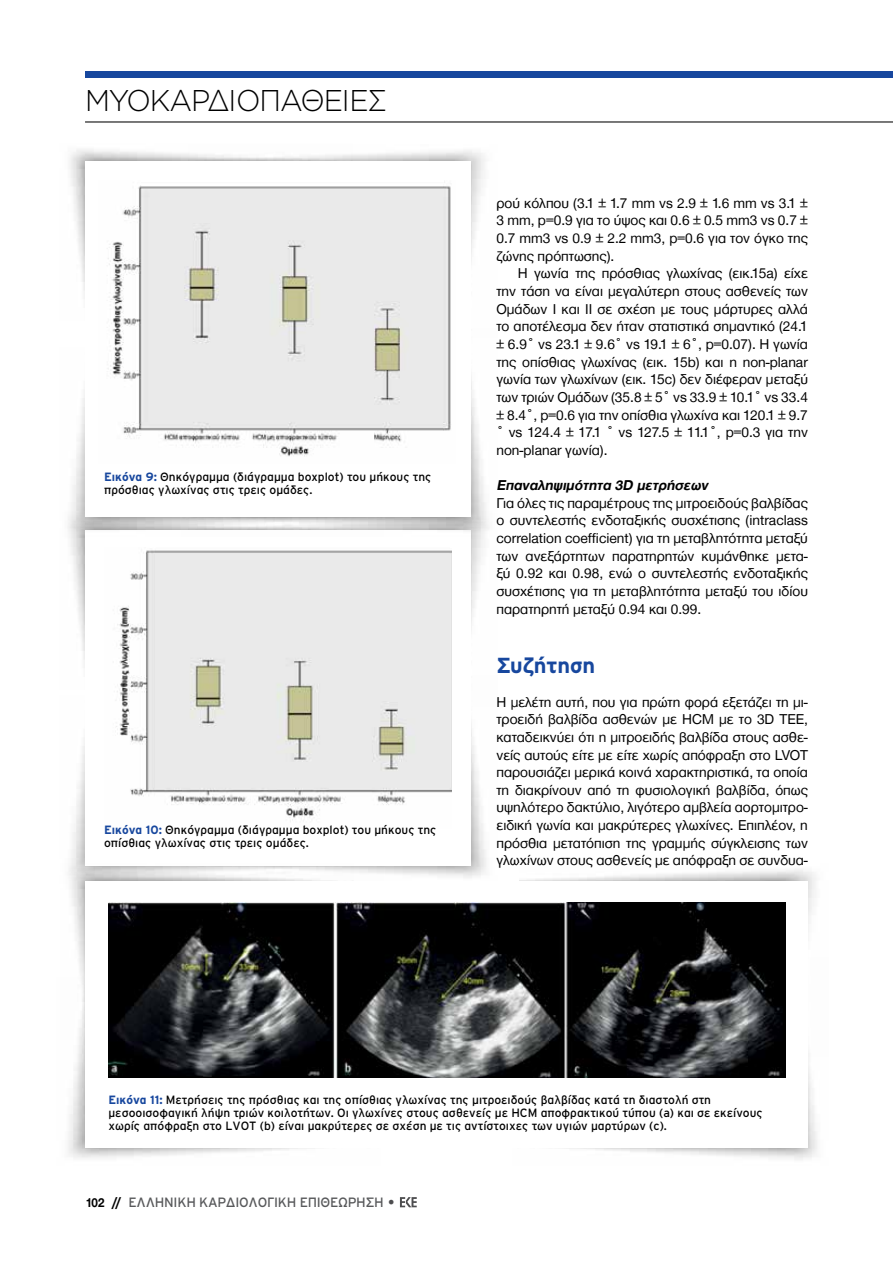
<style>
.page{position:relative;width:893px;height:1263px;background:#fff}
.page>*{position:absolute;margin:0;border:0;box-sizing:border-box;transform-origin:0 0}
.t1{font:300 30px "Gotham Greek";letter-spacing:-.04em;color:#000;scale:.96 1}
.t2{font:700 21.75px "Interstate GR";color:#17479e}
.t3{font:14.7px/17.7px "Helvetica Neue Greek";color:#000;text-align:justify}
.t4{font:italic 700 14.7px "Helvetica Neue Greek";color:#000}
.t5{font:13.5px "Interstate GR";letter-spacing:-.02em;color:#58595b}
.t6{font:12px/13.2px "Interstate GR";color:#000}
.s1{font-weight:700;color:#17479e}
.s2{font-family:"Helvetica Neue Greek";font-weight:700;color:#000}
.s3{font-family:"Futura TGR";font-weight:700;color:#000}
.s4{font-family:"Helvetica Neue Greek";font-size:15px;color:#4d4d4f}
</style>
<div class="page">
<svg style="left:400px;top:1197px;width:17px;height:10px"></svg>
<div style="left:85px;top:72px;width:808px;height:6px;background:#17479e"></div>
<hr style="left:85px;top:121px;width:808px;height:1px;background:#000">
<img style="left:471px;top:536px;width:13px;height:94px">
<img style="left:70px;top:536px;width:15px;height:132px">
<img style="left:71px;top:738px;width:14px;height:125px">
<img style="left:353px;top:723px;width:133px;height:155px">
<div style="left:85px;top:530px;width:386px;height:336px;background:#fff"></div>
<img style="left:116px;top:550px;width:335px;height:272px">
<img style="left:69px;top:863px;width:284px;height:114px">
<img style="left:68px;top:977px;width:247px;height:181px">
<div style="left:85px;top:881px;width:723px;height:266px;background:#fff"></div>
<img style="left:108px;top:902px;width:678px;height:175px">
<img style="left:352px;top:150px;width:133px;height:111px">
<img style="left:70px;top:149px;width:282px;height:150px">
<img style="left:68px;top:390px;width:114px;height:146px">
<img style="left:182px;top:376px;width:307px;height:160px">
<div style="left:85px;top:161px;width:386px;height:356px;background:#fff"></div>
<img style="left:108px;top:182px;width:343px;height:275px">
<h1 class="t1" style="left:85px;top:84px;width:316px">ΜΥΟΚΑΡΔΙΟΠΑΘΕΙΕΣ</h1>
<p class="t6" style="left:104px;top:470px;width:329px"><span class="s1">Εικόνα 9:</span> Θηκόγραμμα (διάγραμμα boxplot) του μήκους της πρόσθιας γλωχίνας στις τρεις ομάδες.</p>
<p class="t6" style="left:104px;top:823px;width:334px"><span class="s1">Εικόνα 10:</span> Θηκόγραμμα (διάγραμμα boxplot) του μήκους της οπίσθιας γλωχίνας στις τρεις ομάδες.</p>
<p class="t3" style="left:496px;top:194px;width:313px">ρού κόλπου (3.1 ± 1.7 mm vs 2.9 ± 1.6 mm vs 3.1 ± 3 mm, p=0.9 για το ύψος και 0.6 ± 0.5 mm3 vs 0.7 ± 0.7 mm3 vs 0.9 ± 2.2 mm3, p=0.6 για τον όγκο της ζώνης πρόπτωσης).</p>
<p class="t3" style="left:496px;top:265px;width:313px;text-indent:21px">Η γωνία της πρόσθιας γλωχίνας (εικ.15a) είχε την τάση να είναι μεγαλύτερη στους ασθενείς των Ομάδων Ι και ΙΙ σε σχέση με τους μάρτυρες αλλά το αποτέλεσμα δεν ήταν στατιστικά σημαντικό (24.1 ± 6.9° vs 23.1 ± 9.6° vs 19.1 ± 6°, p=0.07). Η γωνία της οπίσθιας γλωχίνας (εικ. 15b) και η non-planar γωνία των γλωχίνων (εικ. 15c) δεν διέφεραν μεταξύ των τριών Ομάδων (35.8 ± 5° vs 33.9 ± 10.1° vs 33.4 ± 8.4°, p=0.6 για την οπίσθια γλωχίνα και 120.1 ± 9.7 ° vs 124.4 ± 17.1 ° vs 127.5 ± 11.1°, p=0.3 για την non-planar γωνία).</p>
<p class="t4" style="left:496px;top:477px;width:216px">Επαναληψιμότητα 3D μετρήσεων</p>
<p class="t3" style="left:496px;top:494px;width:313px">Για όλες τις παραμέτρους της μιτροειδούς βαλβίδας ο συντελεστής ενδοταξικής συσχέτισης (intraclass correlation coefficient) για τη μεταβλητότητα μεταξύ των ανεξάρτητων παρατηρητών κυμάνθηκε μετα&shy;ξύ 0.92 και 0.98, ενώ ο συντελεστής ενδοταξικής συσχέτισης για τη μεταβλητότητα μεταξύ του ιδίου παρατηρητή μεταξύ 0.94 και 0.99.</p>
<h2 class="t2" style="left:496px;top:653px;width:100px">Συζήτηση</h2>
<p class="t3" style="left:496px;top:693px;width:313px">Η μελέτη αυτή, που για πρώτη φορά εξετάζει τη μι&shy;τροειδή βαλβίδα ασθενών με HCM με το 3D TEE, καταδεικνύει ότι η μιτροειδής βαλβίδα στους ασθε&shy;νείς αυτούς είτε με είτε χωρίς απόφραξη στο LVOT παρουσιάζει μερικά κοινά χαρακτηριστικά, τα οποία τη διακρίνουν από τη φυσιολογική βαλβίδα, όπως υψηλότερο δακτύλιο, λιγότερο αμβλεία αορτομιτρο&shy;ειδική γωνία και μακρύτερες γλωχίνες. Επιπλέον, η πρόσθια μετατόπιση της γραμμής σύγκλεισης των γλωχίνων στους ασθενείς με απόφραξη σε συνδυα-</p>
<p class="t6" style="left:108px;top:1093px;width:656px"><span class="s1">Εικόνα 11:</span> Μετρήσεις της πρόσθιας και της οπίσθιας γλωχίνας της μιτροειδούς βαλβίδας κατά τη διαστολή στη μεσοοισοφαγική λήψη τριών κοιλοτήτων. Οι γλωχίνες στους ασθενείς με HCM αποφρακτικού τύπου (a) και σε εκείνους χωρίς απόφραξη στο LVOT (b) είναι μακρύτερες σε σχέση με τις αντίστοιχες των υγιών μαρτύρων (c).</p>
<p class="t5" style="left:86px;top:1195px;width:312px"><span class="s2">102</span> <span class="s3">//</span> EΛΛΗΝΙΚΗ ΚΑΡΔΙΟΛΟΓΙΚΗ ΕΠΙΘΕΩΡΗΣΗ <span class="s4">•</span></p>
</div>
